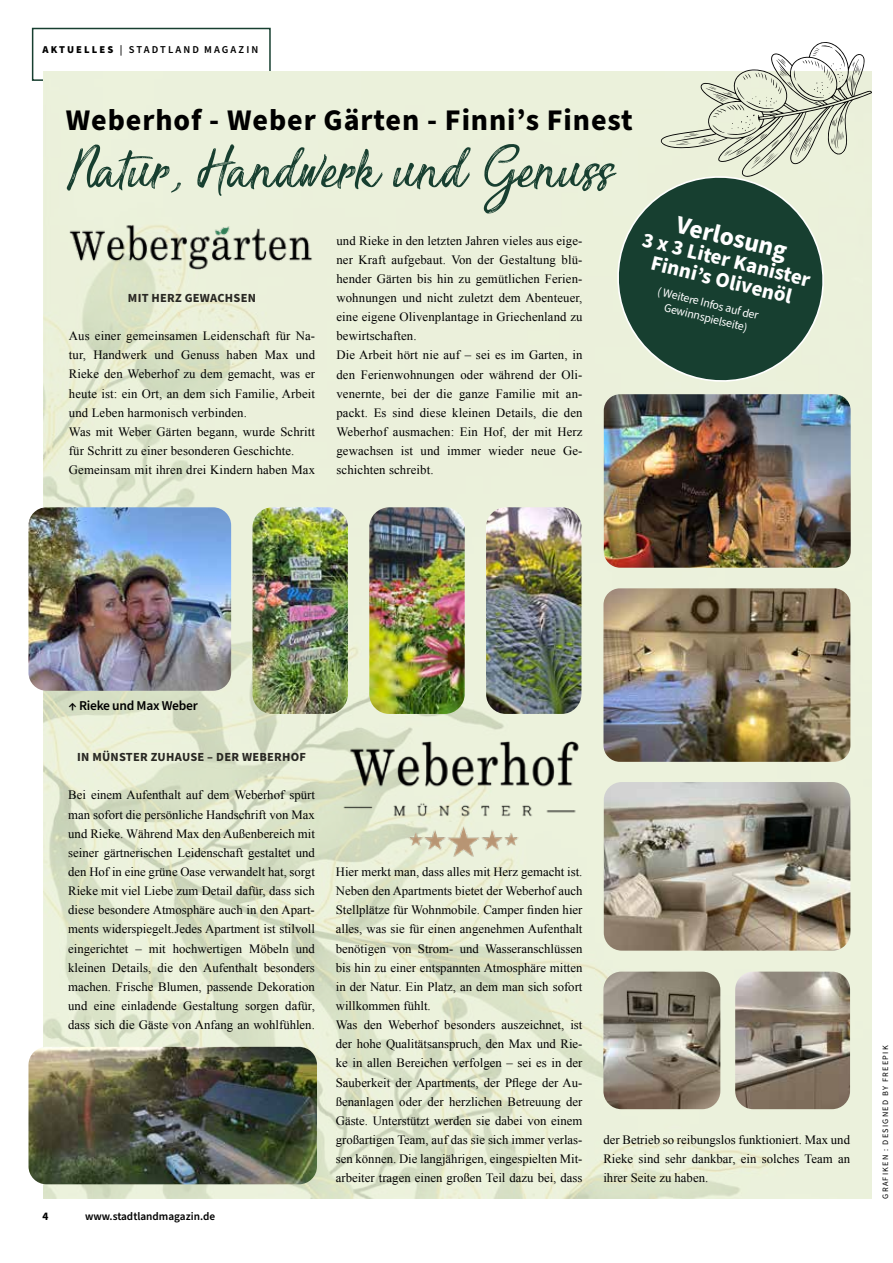
<style>
.page{position:relative;width:893px;height:1263px;background:#fff}
.page>*{position:absolute;margin:0;border:0;box-sizing:border-box;transform-origin:0 0}
.t1{font:75px "Sensations and Qualities";color:#173f30}
.t2{font:700 30px "Source Sans Pro";letter-spacing:.03em;color:#000}
.t3{font:700 25.5px "Source Sans Pro";color:#fff}
.t4{font:700 21px/21px "Source Sans Pro";color:#fff;text-align:center}
.t5{font:600 13.5px "Source Sans Pro";letter-spacing:-.02em;color:#000}
.t6{font:12.75px/19.2px "Times New Roman";color:#000}
.t7{font:700 12.3px "Source Sans Pro";letter-spacing:.02em;color:#292823}
.t8{font:12px/14.4px "Source Sans Pro";color:#fff;text-align:center}
.t9{font:600 11.25px "Source Sans Pro";color:#000}
.t10{font:700 11.25px "Source Sans Pro";color:#000}
.t11{font:600 10.5px "Source Sans Pro";letter-spacing:.2em;color:#000}
.t12{font:8.25px "Source Sans Pro";letter-spacing:.15em;color:#000}
.s1{font-weight:900}
</style>
<div class="page">
<div style="left:32px;top:28px;width:239px;height:53px;border:2px solid #173f30"></div>
<img style="left:43px;top:72px;width:829px;height:1126px">
<svg style="left:602px;top:161px;width:237px;height:234px;background:#688372"></svg>
<svg style="left:660px;top:42px;width:212px;height:135px"></svg>
<img style="left:69px;top:173px;width:247px;height:108px">
<img style="left:296px;top:718px;width:336px;height:153px">
<img style="left:28px;top:507px;width:203px;height:184px">
<img style="left:604px;top:782px;width:246px;height:169px">
<img style="left:252px;top:507px;width:96px;height:207px">
<img style="left:369px;top:507px;width:96px;height:207px">
<img style="left:486px;top:507px;width:95px;height:207px">
<img style="left:28px;top:1047px;width:289px;height:137px">
<img style="left:603px;top:971px;width:117px;height:138px">
<img style="left:735px;top:971px;width:115px;height:138px">
<img style="left:603px;top:588px;width:247px;height:174px">
<img style="left:604px;top:394px;width:247px;height:174px">
<p class="t11" style="left:43px;top:42px;width:217px"><span class="s1">AKTUELLES</span> | STADTLAND MAGAZIN</p>
<h2 class="t2" style="left:66px;top:99px;width:568px">Weberhof - Weber Gärten - Finni’s Finest</h2>
<h1 class="t1" style="left:67px;top:133px;width:552px">Natur, Handwerk und Genuss</h1>
<p class="t7" style="left:128px;top:289px;width:130px">MIT HERZ GEWACHSEN</p>
<p class="t6" style="left:69px;top:326px;width:248px">Aus einer gemeinsamen Leidenschaft für Na&shy;tur, Handwerk und Genuss haben Max und Rieke den Weberhof zu dem gemacht, was er heute ist: ein Ort, an dem sich Familie, Arbeit und Leben harmonisch verbinden.<br>Was mit Weber Gärten begann, wurde Schritt für Schritt zu einer besonderen Geschichte.<br>Gemeinsam mit ihren drei Kindern haben Max</p>
<p class="t6" style="left:336px;top:230px;width:248px">und Rieke in den letzten Jahren vieles aus eige&shy;ner Kraft aufgebaut. Von der Gestaltung blü&shy;hender Gärten bis hin zu gemütlichen Ferien&shy;wohnungen und nicht zuletzt dem Abenteuer, eine eigene Olivenplantage in Griechenland zu bewirtschaften.<br>Die Arbeit hört nie auf – sei es im Garten, in den Ferienwohnungen oder während der Oli&shy;venernte, bei der die ganze Familie mit an&shy;packt. Es sind diese kleinen Details, die den Weberhof ausmachen: Ein Hof, der mit Herz gewachsen ist und immer wieder neue Ge&shy;schichten schreibt.</p>
<h3 class="t3" style="left:681px;top:207px;width:115px;rotate:14deg">Verlosung</h3>
<h3 class="t4" style="left:645px;top:229px;width:174px;rotate:14deg">3 x 3 Liter Kanister<br>Finni’s Olivenöl</h3>
<p class="t8" style="left:659px;top:284px;width:105px;rotate:14deg">( Weitere Infos auf der<br>Gewinnspielseite)</p>
<p class="t5" style="left:69px;top:697px;width:131px">↑ Rieke und Max Weber</p>
<p class="t7" style="left:77px;top:749px;width:230px">IN MÜNSTER ZUHAUSE – DER WEBERHOF</p>
<p class="t6" style="left:68px;top:785px;width:248px;text-align:justify">Bei einem Aufenthalt auf dem Weberhof spürt man sofort die persönliche Handschrift von Max und Rieke. Während Max den Außenbereich mit seiner gärtnerischen Leidenschaft gestaltet und den Hof in eine grüne Oase verwandelt hat, sorgt Rieke mit viel Liebe zum Detail dafür, dass sich diese besondere Atmosphäre auch in den Apart&shy;ments widerspiegelt.Jedes Apartment ist stilvoll eingerichtet – mit hochwertigen Möbeln und kleinen Details, die den Aufenthalt besonders machen. Frische Blumen, passende Dekoration und eine einladende Gestaltung sorgen dafür, dass sich die Gäste von Anfang an wohlfühlen.</p>
<p class="t10" style="left:43px;top:1209px;width:7px">4</p>
<p class="t9" style="left:85px;top:1209px;width:132px">www.stadtlandmagazin.de</p>
<p class="t6" style="left:336px;top:862px;width:248px">Hier merkt man, dass alles mit Herz gemacht ist.<br>Neben den Apartments bietet der Weberhof auch Stellplätze für Wohnmobile. Camper finden hier alles, was sie für einen angenehmen Aufenthalt benötigen von Strom- und Wasseranschlüssen bis hin zu einer entspannten Atmosphäre mitten in der Natur. Ein Platz, an dem man sich sofort willkommen fühlt.<br>Was den Weberhof besonders auszeichnet, ist der hohe Qualitätsanspruch, den Max und Rie&shy;ke in allen Bereichen verfolgen – sei es in der Sauberkeit der Apartments, der Pflege der Au&shy;ßenanlagen oder der herzlichen Betreuung der Gäste. Unterstützt werden sie dabei von einem großartigen Team, auf das sie sich immer verlas&shy;sen können. Die langjährigen, eingespielten Mit&shy;arbeiter tragen einen großen Teil dazu bei, dass</p>
<p class="t6" style="left:603px;top:1130px;width:248px;text-align:justify">der Betrieb so reibungslos funktioniert. Max und Rieke sind sehr dankbar, ein solches Team an ihrer Seite zu haben.</p>
<p class="t12" style="left:880px;top:1198px;width:155px;rotate:-90deg">GRAFIKEN : DESIGNED BY FREEPIK</p>
</div>
